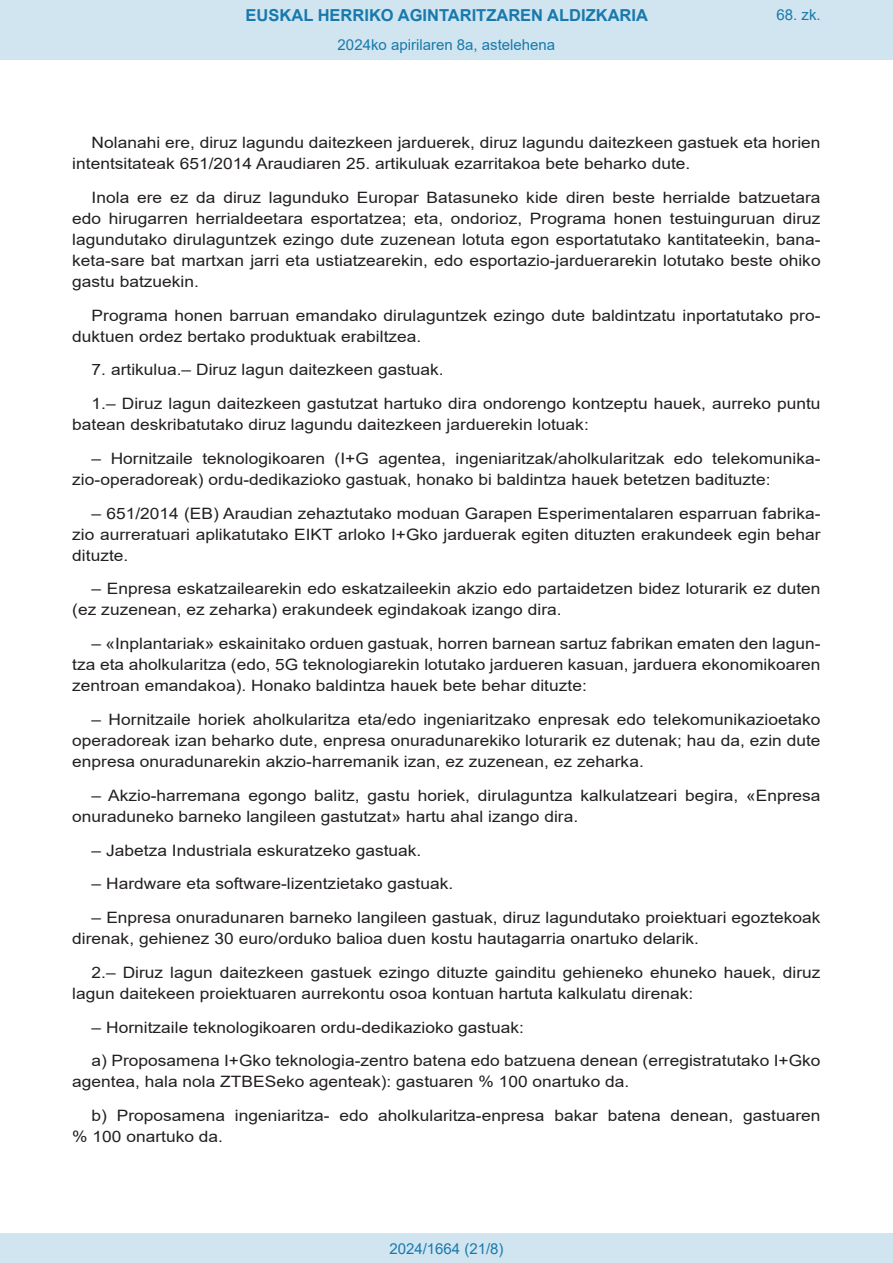
<style>
.page{position:relative;width:893px;height:1263px;background:#fff}
.page>*{position:absolute;margin:0;border:0;box-sizing:border-box;transform-origin:0 0}
.t1{font:700 16.5px "Arial";color:#1879ad}
.BOPVDetalle{font:15.6px/21px "Arial";color:#231f20;scale:1.11 1}
.Paginacion_Centro{font:15px "Arial";color:#1879ad}
</style>
<div class="page">
<div style="left:0;top:0;width:893px;height:60px;background:#d0e5f0"></div>
<div style="left:0;top:1233px;width:893px;height:30px;background:#d0e5f0"></div>
<p class="t1" style="left:246px;top:3px;width:404px">EUSKAL HERRIKO AGINTARITZAREN ALDIZKARIA</p>
<p class="Paginacion_Centro" style="left:338px;top:35px;width:219px">2024ko apirilaren 8a, astelehena</p>
<p class="Paginacion_Centro" style="left:776px;top:5px;width:46px">68. zk.</p>
<p class="BOPVDetalle" style="left:72px;top:132px;width:676px;text-indent:19px">Nolanahi ere, diruz lagundu daitezkeen jarduerek, diruz lagundu daitezkeen gastuek eta horien intentsitateak 651/2014 Araudiaren 25. artikuluak ezarritakoa bete beharko dute.</p>
<p class="BOPVDetalle" style="left:72px;top:187px;width:676px;text-align:justify;text-indent:19px">Inola ere ez da diruz lagunduko Europar Batasuneko kide diren beste herrialde batzuetara edo hirugarren herrialdeetara esportatzea; eta, ondorioz, Programa honen testuinguruan diruz lagundutako dirulaguntzek ezingo dute zuzenean lotuta egon esportatutako kantitateekin, bana&shy;keta-sare bat martxan jarri eta ustiatzearekin, edo esportazio-jarduerarekin lotutako beste ohiko gastu batzuekin.</p>
<p class="BOPVDetalle" style="left:72px;top:305px;width:676px;text-indent:19px">Programa honen barruan emandako dirulaguntzek ezingo dute baldintzatu inportatutako pro&shy;duktuen ordez bertako produktuak erabiltzea.</p>
<p class="BOPVDetalle" style="left:92px;top:359px;width:319px">7. artikulua.– Diruz lagun daitezkeen gastuak.</p>
<p class="BOPVDetalle" style="left:72px;top:393px;width:676px;text-indent:19px">1.– Diruz lagun daitezkeen gastutzat hartuko dira ondorengo kontzeptu hauek, aurreko puntu batean deskribatutako diruz lagundu daitezkeen jarduerekin lotuak:</p>
<p class="BOPVDetalle" style="left:72px;top:448px;width:676px;text-indent:19px">– Hornitzaile teknologikoaren (I+G agentea, ingeniaritzak/aholkularitzak edo telekomunika&shy;zio-operadoreak) ordu-dedikazioko gastuak, honako bi baldintza hauek betetzen badituzte:</p>
<p class="BOPVDetalle" style="left:72px;top:503px;width:676px;text-align:justify;text-indent:19px">– 651/2014 (EB) Araudian zehaztutako moduan Garapen Esperimentalaren esparruan fabrika&shy;zio aurreratuari aplikatutako EIKT arloko I+Gko jarduerak egiten dituzten erakundeek egin behar dituzte.</p>
<p class="BOPVDetalle" style="left:72px;top:578px;width:676px;text-indent:19px">– Enpresa eskatzailearekin edo eskatzaileekin akzio edo partaidetzen bidez loturarik ez duten (ez zuzenean, ez zeharka) erakundeek egindakoak izango dira.</p>
<p class="BOPVDetalle" style="left:72px;top:633px;width:676px;text-align:justify;text-indent:19px">– «Inplantariak» eskainitako orduen gastuak, horren barnean sartuz fabrikan ematen den lagun&shy;tza eta aholkularitza (edo, 5G teknologiarekin lotutako jardueren kasuan, jarduera ekonomikoaren zentroan emandakoa). Honako baldintza hauek bete behar dituzte:</p>
<p class="BOPVDetalle" style="left:72px;top:709px;width:676px;text-align:justify;text-indent:19px">– Hornitzaile horiek aholkularitza eta/edo ingeniaritzako enpresak edo telekomunikazioetako operadoreak izan beharko dute, enpresa onuradunarekiko loturarik ez dutenak; hau da, ezin dute enpresa onuradunarekin akzio-harremanik izan, ez zuzenean, ez zeharka.</p>
<p class="BOPVDetalle" style="left:72px;top:785px;width:676px;text-indent:19px">– Akzio-harremana egongo balitz, gastu horiek, dirulaguntza kalkulatzeari begira, «Enpresa onuraduneko barneko langileen gastutzat» hartu ahal izango dira.</p>
<p class="BOPVDetalle" style="left:92px;top:839px;width:299px">– Jabetza Industriala eskuratzeko gastuak.</p>
<p class="BOPVDetalle" style="left:92px;top:873px;width:327px">– Hardware eta software-lizentzietako gastuak.</p>
<p class="BOPVDetalle" style="left:72px;top:907px;width:676px;text-indent:19px">– Enpresa onuradunaren barneko langileen gastuak, diruz lagundutako proiektuari egoztekoak direnak, gehienez 30 euro/orduko balioa duen kostu hautagarria onartuko delarik.</p>
<p class="BOPVDetalle" style="left:72px;top:962px;width:676px;text-indent:19px">2.– Diruz lagun daitezkeen gastuek ezingo dituzte gainditu gehieneko ehuneko hauek, diruz lagun daitekeen proiektuaren aurrekontu osoa kontuan hartuta kalkulatu direnak:</p>
<p class="BOPVDetalle" style="left:92px;top:1016px;width:391px">– Hornitzaile teknologikoaren ordu-dedikazioko gastuak:</p>
<p class="BOPVDetalle" style="left:72px;top:1050px;width:676px;text-indent:19px">a) Proposamena I+Gko teknologia-zentro batena edo batzuena denean (erregistratutako I+Gko agentea, hala nola ZTBESeko agenteak): gastuaren % 100 onartuko da.</p>
<p class="BOPVDetalle" style="left:72px;top:1105px;width:676px;text-indent:19px">b) Proposamena ingeniaritza- edo aholkularitza-enpresa bakar batena denean, gastuaren % 100 onartuko da.</p>
<p class="Paginacion_Centro" style="left:389px;top:1238px;width:116px">2024/1664 (21/8)</p>
</div>
